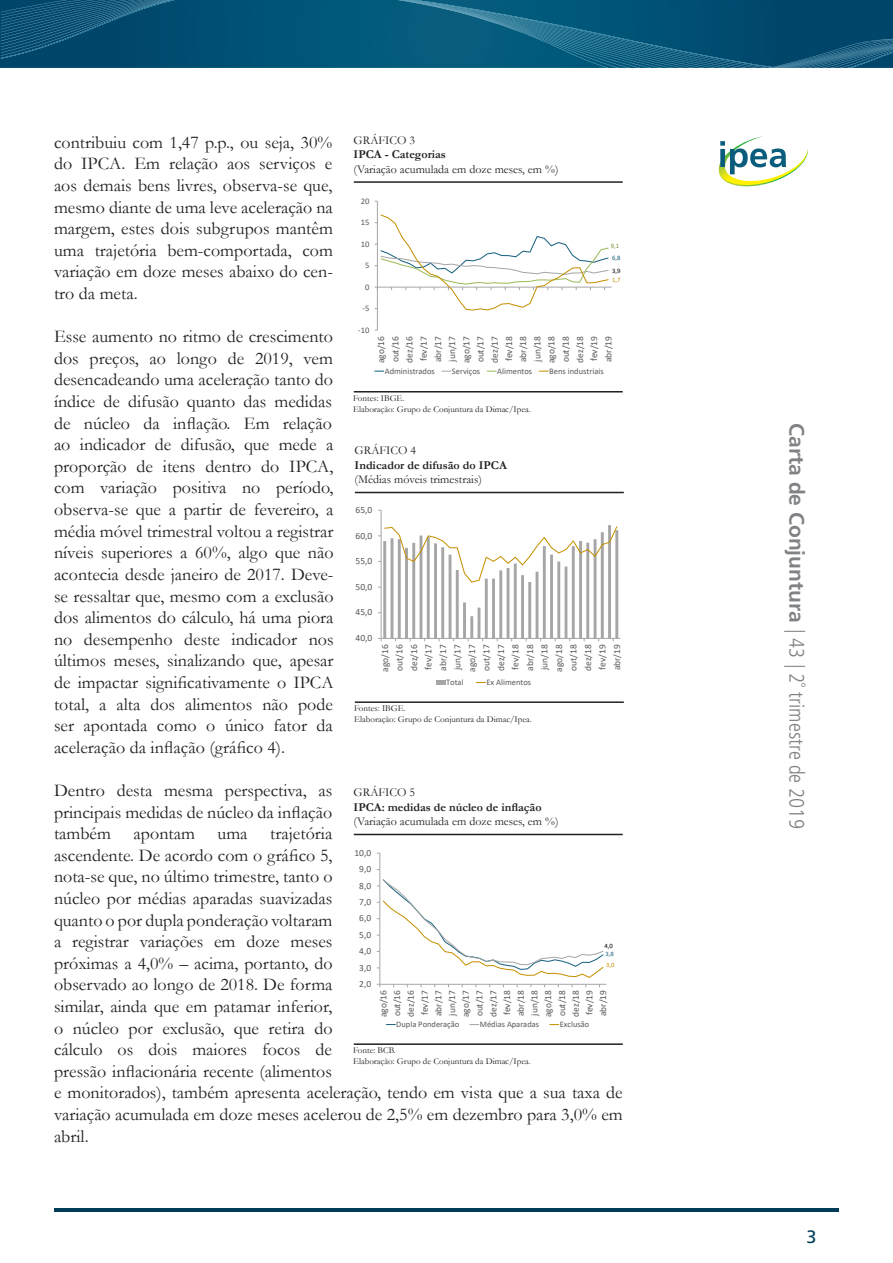
<style>
.page{position:relative;width:893px;height:1263px;background:#fff}
.page>*{position:absolute;margin:0;border:0;box-sizing:border-box;transform-origin:0 0}
.t1{font:condensed 21px "Frutiger 47 Light";color:#808285}
.t2{font:18px/21.6px "Garamond";color:#231f20;text-align:justify}
.t3{font:18px "Frutiger 55 Roman";color:#013d59}
.t4{font:12px "Garamond";color:#231f20}
.t5{font:700 12px "Garamond";color:#231f20}
.t6{font:9.45px/14.2px "Calibri";letter-spacing:-.005em;color:#595959;text-align:justify}
.t7{font:9px "Garamond";color:#231f20}
.t8{font:8.55px "Calibri";color:#595959}
.t9{font:8.4px "Calibri";color:#595959}
.t10{font:6.6px/12.3px "Calibri";color:#176180}
.t11{font:6.6px "Calibri";color:#c59000}
.t12{font:6.6px "Calibri";color:#77933c}
.t13{font:6.6px "Calibri";color:#000}
.s1{color:#000}
.s2{font-family:"Frutiger 65 Bold";font-stretch:normal}
</style>
<div class="page">
<svg style="left:0;top:0;width:893px;height:68px;background:#075578"></svg>
<hr style="left:54px;top:1209px;width:785px;height:3px;background:#013d59">
<img style="left:718px;top:136px;width:90px;height:50px">
<svg style="left:720px;top:141px;width:66px;height:33px"></svg>
<hr style="left:354px;top:391px;width:269px;height:1px;background:#231f20">
<hr style="left:354px;top:181px;width:269px;height:2px;background:#231f20">
<hr style="left:377px;top:201px;width:1px;height:129px;background:#a6a6a6">
<hr style="left:377px;top:287px;width:235px;height:1px;background:#a6a6a6">
<svg style="left:375px;top:214px;width:234px;height:97px"></svg>
<hr style="left:355px;top:701px;width:269px;height:2px;background:#231f20">
<hr style="left:355px;top:492px;width:269px;height:1px;background:#231f20">
<hr style="left:354px;top:1043px;width:269px;height:2px;background:#231f20">
<hr style="left:354px;top:834px;width:269px;height:1px;background:#231f20">
<svg style="left:386px;top:530px;width:233px;height:108px"></svg>
<hr style="left:608px;top:525px;width:3px;height:113px;background:#a6a6a6">
<hr style="left:615px;top:530px;width:3px;height:108px;background:#a6a6a6">
<hr style="left:601px;top:532px;width:3px;height:106px;background:#a6a6a6">
<hr style="left:420px;top:535px;width:2px;height:103px;background:#a6a6a6">
<hr style="left:427px;top:537px;width:3px;height:101px;background:#a6a6a6">
<hr style="left:391px;top:538px;width:2px;height:100px;background:#a6a6a6">
<hr style="left:398px;top:539px;width:3px;height:99px;background:#a6a6a6">
<hr style="left:594px;top:539px;width:2px;height:99px;background:#a6a6a6">
<hr style="left:579px;top:541px;width:3px;height:97px;background:#a6a6a6">
<hr style="left:383px;top:541px;width:3px;height:97px;background:#a6a6a6">
<hr style="left:586px;top:543px;width:3px;height:95px;background:#a6a6a6">
<hr style="left:412px;top:543px;width:3px;height:95px;background:#a6a6a6">
<hr style="left:434px;top:543px;width:3px;height:95px;background:#a6a6a6">
<hr style="left:572px;top:546px;width:3px;height:92px;background:#a6a6a6">
<hr style="left:543px;top:546px;width:3px;height:92px;background:#a6a6a6">
<hr style="left:441px;top:547px;width:3px;height:91px;background:#a6a6a6">
<hr style="left:405px;top:548px;width:3px;height:90px;background:#a6a6a6">
<hr style="left:550px;top:555px;width:3px;height:83px;background:#a6a6a6">
<hr style="left:449px;top:555px;width:2px;height:83px;background:#a6a6a6">
<hr style="left:557px;top:561px;width:3px;height:77px;background:#a6a6a6">
<hr style="left:514px;top:563px;width:3px;height:75px;background:#a6a6a6">
<hr style="left:565px;top:567px;width:2px;height:71px;background:#a6a6a6">
<hr style="left:507px;top:568px;width:2px;height:70px;background:#a6a6a6">
<hr style="left:456px;top:570px;width:3px;height:68px;background:#a6a6a6">
<hr style="left:499px;top:570px;width:3px;height:68px;background:#a6a6a6">
<hr style="left:536px;top:572px;width:2px;height:66px;background:#a6a6a6">
<hr style="left:521px;top:575px;width:3px;height:63px;background:#a6a6a6">
<hr style="left:492px;top:579px;width:3px;height:59px;background:#a6a6a6">
<hr style="left:485px;top:579px;width:3px;height:59px;background:#a6a6a6">
<hr style="left:528px;top:582px;width:3px;height:56px;background:#a6a6a6">
<hr style="left:463px;top:602px;width:3px;height:36px;background:#a6a6a6">
<hr style="left:478px;top:608px;width:2px;height:30px;background:#a6a6a6">
<hr style="left:470px;top:616px;width:3px;height:22px;background:#a6a6a6">
<hr style="left:381px;top:510px;width:1px;height:128px;background:#a6a6a6">
<hr style="left:381px;top:638px;width:239px;height:1px;background:#a6a6a6">
<svg style="left:378px;top:525px;width:240px;height:63px"></svg>
<div style="left:436px;top:680px;width:9px;height:5px;background:#a6a6a6"></div>
<hr style="left:380px;top:853px;width:1px;height:131px;background:#a6a6a6">
<hr style="left:380px;top:984px;width:226px;height:1px;background:#a6a6a6">
<svg style="left:377px;top:878px;width:227px;height:109px"></svg>
<p class="t4" style="left:354px;top:132px;width:63px">GRÁFICO 3</p>
<p class="t5" style="left:354px;top:146px;width:94px">IPCA - Categorias</p>
<p class="t4" style="left:354px;top:161px;width:206px">(Variação acumulada em doze meses, em %)</p>
<p class="t2" style="left:54px;top:131px;width:280px">contribuiu com 1,47 p.p., ou seja, 30% do IPCA. Em relação aos serviços e aos demais bens livres, observa-se que, mesmo diante de uma leve aceleração na margem, estes dois subgrupos mantêm uma trajetória bem-comportada, com variação em doze meses abaixo do cen&shy;tro da meta.</p>
<p class="t2" style="left:54px;top:325px;width:281px">Esse aumento no ritmo de crescimento dos preços, ao longo de 2019, vem desencadeando uma aceleração tanto do índice de difusão quanto das medidas de núcleo da inflação. Em relação ao indicador de difusão, que mede a proporção de itens dentro do IPCA, com variação positiva no período, observa-se que a partir de fevereiro, a média móvel trimestral voltou a registrar níveis superiores a 60%, algo que não acontecia desde janeiro de 2017. Deve&shy;se ressaltar que, mesmo com a exclusão dos alimentos do cálculo, há uma piora no desempenho deste indicador nos últimos meses, sinalizando que, apesar de impactar significativamente o IPCA total, a alta dos alimentos não pode ser apontada como o único fator da aceleração da inflação (gráfico 4).</p>
<p class="t2" style="left:54px;top:779px;width:280px">Dentro desta mesma perspectiva, as principais medidas de núcleo da inflação também</p>
<p class="t8" style="left:361px;top:195px;width:10px">20</p>
<p class="t8" style="left:361px;top:216px;width:10px">15</p>
<p class="t8" style="left:361px;top:238px;width:10px">10</p>
<p class="t12" style="left:611px;top:242px;width:10px">9,1</p>
<p class="t11" style="left:612px;top:275px;width:10px">1,7</p>
<p class="t10" style="left:612px;top:252px;width:10px">6,8<br><span class="s1">3,9</span></p>
<p class="t8" style="left:365px;top:259px;width:6px">5</p>
<p class="t8" style="left:365px;top:281px;width:6px">0</p>
<p class="t8" style="left:363px;top:302px;width:8px">-5</p>
<p class="t8" style="left:358px;top:324px;width:13px">-10</p>
<p class="t6" style="left:374px;top:363px;width:29px;rotate:-90deg">ago/16 out/16 dez/16 fev/17 abr/17 jun/17 ago/17 out/17 dez/17 fev/18 abr/18 jun/18 ago/18 out/18 dez/18 fev/19 abr/19</p>
<p class="t8" style="left:385px;top:365px;width:52px">Administrados</p>
<p class="t8" style="left:452px;top:365px;width:30px">Serviços</p>
<p class="t8" style="left:497px;top:365px;width:37px">Alimentos</p>
<p class="t8" style="left:549px;top:365px;width:56px">Bens industriais</p>
<p class="t7" style="left:353px;top:392px;width:53px">Fontes: IBGE.</p>
<p class="t7" style="left:353px;top:403px;width:179px">Elaboração: Grupo de Conjuntura da Dimac/Ipea.</p>
<p class="t4" style="left:355px;top:442px;width:63px">GRÁFICO 4</p>
<p class="t5" style="left:355px;top:457px;width:154px">Indicador de difusão do IPCA</p>
<p class="t4" style="left:355px;top:471px;width:129px">(Médias móveis trimestrais)</p>
<p class="t6" style="left:356px;top:502px;width:18px">65,0</p>
<p class="t6" style="left:356px;top:528px;width:18px">60,0</p>
<p class="t6" style="left:356px;top:554px;width:18px">55,0</p>
<p class="t6" style="left:356px;top:579px;width:18px">50,0</p>
<p class="t6" style="left:356px;top:605px;width:18px">45,0</p>
<p class="t6" style="left:356px;top:631px;width:18px">40,0</p>
<p class="t6" style="left:377px;top:672px;width:29px;rotate:-90deg">ago/16 out/16 dez/16 fev/17 abr/17 jun/17 ago/17 out/17 dez/17 fev/18 abr/18 jun/18 ago/18 out/18 dez/18 fev/19 abr/19</p>
<p class="t8" style="left:446px;top:676px;width:19px">Total</p>
<p class="t8" style="left:486px;top:676px;width:46px">Ex Alimentos</p>
<p class="t7" style="left:354px;top:702px;width:53px">Fontes: IBGE.</p>
<p class="t7" style="left:354px;top:713px;width:179px">Elaboração: Grupo de Conjuntura da Dimac/Ipea.</p>
<p class="t4" style="left:354px;top:784px;width:63px">GRÁFICO 5</p>
<p class="t5" style="left:354px;top:799px;width:190px">IPCA: medidas de núcleo de inflação</p>
<p class="t4" style="left:354px;top:813px;width:206px">(Variação acumulada em doze meses, em %)</p>
<p class="t2" style="left:54px;top:822px;width:570px;text-align:left;text-indent:216px">trajetória<br>ascendente. De acordo com o gráfico 5,<br>nota-se que, no último trimestre, tanto o<br>núcleo por médias aparadas suavizadas<br>quanto o por dupla ponderação voltaram<br>a registrar variações em doze meses<br>próximas a 4,0% – acima, portanto, do<br>observado ao longo de 2018. De forma<br>similar, ainda que em patamar inferior,<br>o núcleo por exclusão, que retira do<br>cálculo os dois maiores focos de<br>pressão inflacionária recente (alimentos<br>e monitorados), também apresenta aceleração, tendo em vista que a sua taxa de variação acumulada em doze meses acelerou de 2,5% em dezembro para 3,0% em abril.</p>
<p class="t2" style="left:134px;top:822px;width:63px">apontam</p>
<p class="t2" style="left:218px;top:822px;width:32px">uma</p>
<p class="t6" style="left:354px;top:845px;width:18px">10,0</p>
<p class="t6" style="left:359px;top:862px;width:13px">9,0</p>
<p class="t6" style="left:359px;top:878px;width:13px">8,0</p>
<p class="t6" style="left:359px;top:894px;width:13px">7,0</p>
<p class="t6" style="left:359px;top:911px;width:13px">6,0</p>
<p class="t6" style="left:359px;top:927px;width:13px">5,0</p>
<p class="t13" style="left:605px;top:941px;width:10px">4,0</p>
<p class="t11" style="left:606px;top:960px;width:10px">3,0</p>
<p class="t6" style="left:359px;top:944px;width:13px">4,0</p>
<p class="t10" style="left:606px;top:948px;width:10px">3,8</p>
<p class="t6" style="left:359px;top:960px;width:13px">3,0</p>
<p class="t6" style="left:359px;top:976px;width:13px">2,0</p>
<p class="t6" style="left:376px;top:1017px;width:29px;line-height:13.8px;rotate:-90deg">ago/16 out/16 dez/16 fev/17 abr/17 jun/17 ago/17 out/17 dez/17 fev/18 abr/18 jun/18 ago/18 out/18 dez/18 fev/19 abr/19</p>
<p class="t9" style="left:396px;top:1018px;width:64px">Dupla Ponderação</p>
<p class="t9" style="left:480px;top:1018px;width:61px">Médias Aparadas</p>
<p class="t9" style="left:560px;top:1018px;width:31px">Exclusão</p>
<p class="t7" style="left:353px;top:1044px;width:44px">Fonte: BCB.</p>
<p class="t7" style="left:353px;top:1055px;width:179px">Elaboração: Grupo de Conjuntura da Dimac/Ipea.</p>
<p class="t1" style="left:809px;top:423px;width:407px;rotate:90deg"><span class="s2">Carta de Conjuntura</span> | 43 | 2˚ trimestre de 2019</p>
<p class="t3" style="left:806px;top:1226px;width:12px">3</p>
</div>
